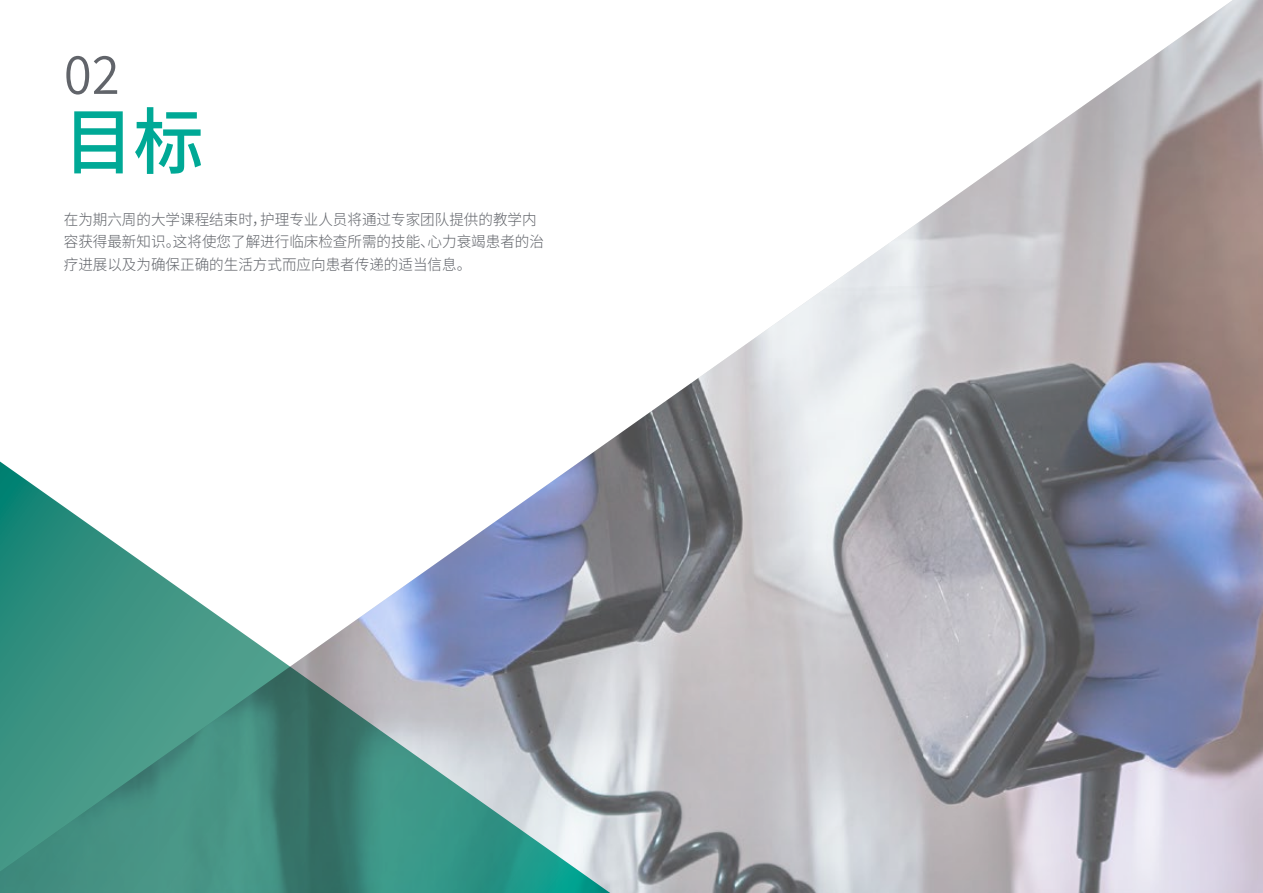
<style>
.page{position:relative;width:1263px;height:893px;background:#fff}
.page>*{position:absolute;margin:0;border:0;box-sizing:border-box;transform-origin:0 0}
.t1{font:500 72px "Source Han Sans CN";color:#00a996}
.t2{font:52.5px "Source Han Sans CN";color:#61646a}
.t3{font:300 15px/22.5px "Source Han Sans CN";color:#61646a}
</style>
<div class="page">
<img style="left:602px;top:0;width:661px;height:893px">
<svg style="left:0;top:446px;width:640px;height:447px"></svg>
<h2 class="t2" style="left:64px;top:45px;width:57px">02</h2>
<h1 class="t1" style="left:64px;top:101px;width:141px">目标</h1>
<p class="t3" style="left:64px;top:208px;width:482px">在为期六周的大学课程结束时，护理专业人员将通过专家团队提供的教学内容获得最新知识。这将使您了解进行临床检查所需的技能、心力衰竭患者的治疗进展以及为确保正确的生活方式而应向患者传递的适当信息。</p>
</div>
